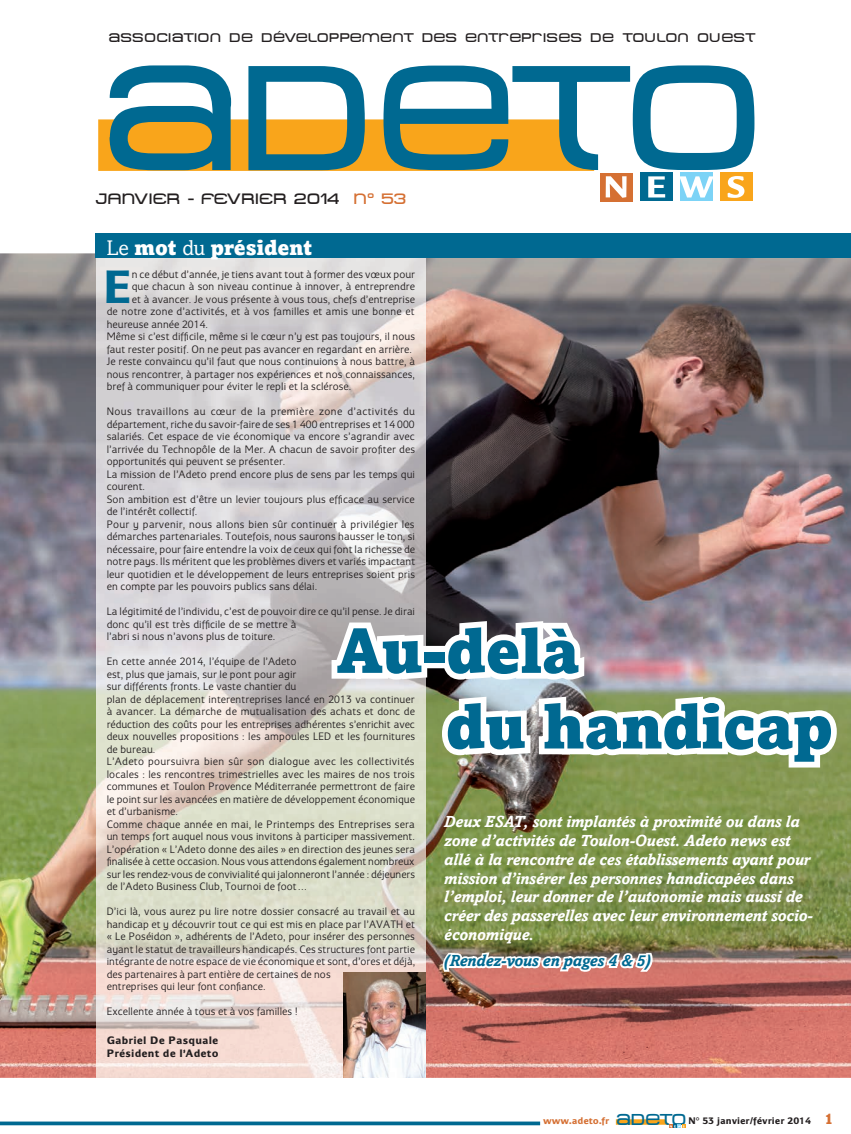
<style>
.page{position:relative;width:851px;height:1134px;background:#fff}
.page>*{position:absolute;margin:0;border:0;box-sizing:border-box;transform-origin:0 0}
.t1{font:148.25px "Metro DF";letter-spacing:-.01em;color:#006991}
.t2{font:900 63px/75.6px "Amasis";letter-spacing:-.01em;color:#006991}
.t3{font:700 48.75px "Eurocrat";color:#006991}
.t4{font:900 21.25px "Amasis";color:#fff}
.t5{font:italic 700 16.25px/18.8px "Amasis";letter-spacing:-.01em;color:#fff}
.t6{font:italic 700 16.25px "Amasis";letter-spacing:-.01em;color:#006991}
.t7{font:15px "Metro DF";color:#231f20}
.t8{font:15px "Metro DF";color:#d57033}
.t9{font:12.5px "Metro DF";letter-spacing:.03em;color:#231f20}
.t10{font:11.25px/12.5px "Eurocrat";letter-spacing:.01em;color:#231f20}
.t11{font:700 11.25px/12.5px "Eurocrat";letter-spacing:.015em;color:#231f20}
.t12{font:700 10px "Eurocrat";color:#231f20}
.s1{font-weight:400}
.s2{color:#d57033}
.s3{font-family:"Metro DF";font-weight:400;font-size:15.75px;color:#006991}
.s4{font-family:"Amasis";font-weight:900;font-size:15px;color:#d57033}
</style>
<div class="page">
<img style="left:0;top:253px;width:850px;height:825px">
<img style="left:96px;top:258px;width:329px;height:820px">
<img style="left:343px;top:973px;width:82px;height:104px">
<svg style="left:98px;top:119px;width:496px;height:52px;background:#f9a824"></svg>
<div style="left:599px;top:173px;width:33px;height:28px;background:#d57033"></div>
<svg style="left:605px;top:176px;width:21px;height:22px"></svg>
<div style="left:640px;top:173px;width:33px;height:28px;background:#006991"></div>
<svg style="left:648px;top:176px;width:17px;height:21px"></svg>
<div style="left:680px;top:173px;width:32px;height:28px;background:#7cd3f6"></div>
<svg style="left:680px;top:176px;width:33px;height:21px"></svg>
<div style="left:719px;top:173px;width:33px;height:28px;background:#f9a51b"></div>
<svg style="left:727px;top:176px;width:17px;height:22px"></svg>
<svg style="left:615px;top:1119px;width:70px;height:9px"></svg>
<div style="left:96px;top:234px;width:754px;height:24px;background:#006991"></div>
<svg style="left:326px;top:613px;width:516px;height:160px"></svg>
<img style="left:440px;top:930px;width:215px;height:148px">
<svg style="left:0;top:1121px;width:540px;height:4px;background:#237da0"></svg>
<p class="t9" style="left:109px;top:31px;width:647px">ASSOCIATION DE DÉVELOPPEMENT DES ENTREPRISES DE TOULON OUEST</p>
<h1 class="t1" style="left:103px;top:36px;width:662px">ADETO</h1>
<h3 class="t8" style="left:354px;top:190px;width:55px">N° 53</h3>
<h3 class="t7" style="left:96px;top:190px;width:246px">JANVIER - FEVRIER 2014</h3>
<h3 class="t4" style="left:106px;top:234px;width:207px"><span class="s1">Le</span> mot <span class="s1">du</span> président</h3>
<h3 class="t3" style="left:103px;top:258px;width:29px">E</h3>
<p class="t10" style="left:132px;top:267px;width:285px">n ce début d’année, je tiens avant tout à former des vœux pour</p>
<p class="t10" style="left:132px;top:280px;width:285px">que chacun à son niveau continue à innover, à entreprendre</p>
<p class="t10" style="left:132px;top:292px;width:285px">et à avancer. Je vous présente à vous tous, chefs d’entreprise</p>
<p class="t10" style="left:107px;top:305px;width:309px">de notre zone d’activités, et à vos familles et amis une bonne et</p>
<p class="t10" style="left:107px;top:317px;width:103px">heureuse année 2014.</p>
<p class="t10" style="left:107px;top:330px;width:310px">Même si c’est difficile, même si le cœur n’y est pas toujours, il nous</p>
<p class="t10" style="left:107px;top:342px;width:306px">faut rester positif. On ne peut pas avancer en regardant en arrière.</p>
<p class="t10" style="left:107px;top:355px;width:310px">Je reste convaincu qu’il faut que nous continuions à nous battre, à</p>
<p class="t10" style="left:107px;top:367px;width:310px">nous rencontrer, à partager nos expériences et nos connaissances,</p>
<p class="t10" style="left:107px;top:380px;width:246px">bref à communiquer pour éviter le repli et la sclérose.</p>
<p class="t10" style="left:107px;top:405px;width:310px">Nous travaillons au cœur de la première zone d’activités du département, riche du savoir-faire de ses 1 400 entreprises et 14 000 salariés. Cet espace de vie économique va encore s’agrandir avec l’arrivée du Technopôle de la Mer. A chacun de savoir profiter des opportunités qui peuvent se présenter.<br>La mission de l’Adeto prend encore plus de sens par les temps qui courent.<br>Son ambition est d’être un levier toujours plus efficace au service de l’intérêt collectif.<br>Pour y parvenir, nous allons bien sûr continuer à privilégier les démarches partenariales. Toutefois, nous saurons hausser le ton, si nécessaire, pour faire entendre la voix de ceux qui font la richesse de notre pays. lls méritent que les problèmes divers et variés impactant leur quotidien et le développement de leurs entreprises soient pris en compte par les pouvoirs publics sans délai.</p>
<p class="t10" style="left:107px;top:605px;width:310px">La légitimité de l’individu, c’est de pouvoir dire ce qu’il pense. Je dirai donc qu’il est très difficile de se mettre à<br>l’abri si nous n’avons plus de toiture.</p>
<p class="t10" style="left:107px;top:655px;width:310px">En cette année 2014, l’équipe de l’Adeto<br>est, plus que jamais, sur le pont pour agir<br>sur différents fronts. Le vaste chantier du<br>plan de déplacement interentreprises lancé en 2013 va continuer à avancer. La démarche de mutualisation des achats et donc de réduction des coûts pour les entreprises adhérentes s’enrichit avec deux nouvelles propositions : les ampoules LED et les fournitures de bureau.<br>L’Adeto poursuivra bien sûr son dialogue avec les collectivités locales : les rencontres trimestrielles avec les maires de nos trois communes et Toulon Provence Méditerranée permettront de faire le point sur les avancées en matière de développement économique et d’urbanisme.<br>Comme chaque année en mai, le Printemps des Entreprises sera un temps fort auquel nous vous invitons à participer massivement.<br>L’opération « L’Adeto donne des ailes » en direction des jeunes sera finalisée à cette occasion. Nous vous attendons également nombreux sur les rendez-vous de convivialité qui jalonneront l’année : déjeuners de l’Adeto Business Club, Tournoi de foot…</p>
<p class="t10" style="left:107px;top:905px;width:310px">D’ici là, vous aurez pu lire notre dossier consacré au travail et au handicap et y découvrir tout ce qui est mis en place par l’AVATH et « Le Poséidon », adhérents de l’Adeto, pour insérer des personnes ayant le statut de travailleurs handicapés. Ces structures font partie intégrante de notre espace de vie économique et sont, d’ores et déjà, des partenaires à part entière de certaines de nos<br>entreprises qui leur font confiance.</p>
<p class="t10" style="left:107px;top:1005px;width:193px">Excellente année à tous et à vos familles !</p>
<p class="t11" style="left:107px;top:1034px;width:113px">Gabriel De Pasquale<br>Président de l’Adeto</p>
<h2 class="t2" style="left:445px;top:612px;width:389px;text-indent:-109px">Au-delà<br>du handicap</h2>
<p class="t5" style="left:444px;top:812px;width:370px">Deux ESAT, sont implantés à proximité ou dans la zone d’activités de Toulon-Ouest. Adeto news est allé à la rencontre de ces établissements ayant pour mission d’insérer les personnes handicapées dans l’emploi, leur donner de l’autonomie mais aussi de créer des passerelles avec leur environnement socio&shy;économique.</p>
<h3 class="t6" style="left:444px;top:951px;width:208px">(Rendez-vous en pages 4 &amp; 5)</h3>
<p class="t12" style="left:543px;top:1115px;width:291px"><span class="s2">www.adeto.fr</span> <span class="s3">ADETO</span> N° 53 janvier/février 2014 <span class="s4">1</span></p>
</div>
